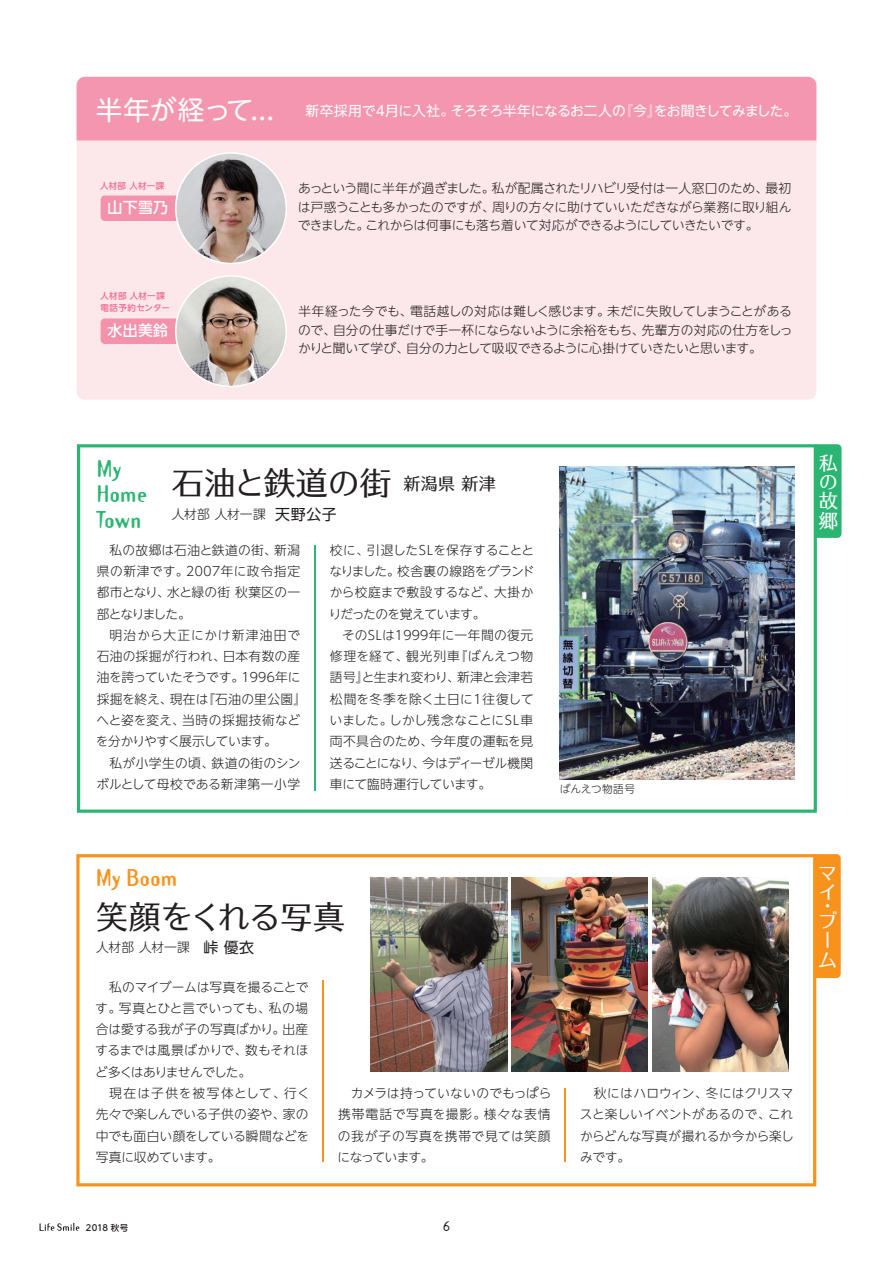
<style>
.page{position:relative;width:893px;height:1263px;background:#fff}
.page>*{position:absolute;margin:0;border:0;box-sizing:border-box;transform-origin:0 0}
.t1{font:31.95px "UD Typos 510 Std";color:#231f20}
.t2{font:26.55px "UD Shin M Go Pr 6 N";letter-spacing:-.005em;color:#fff}
.t3{font:700 21.3px/25.5px "Template Gothic OT";letter-spacing:.005em;color:#2bb572}
.t4{font:700 21.3px "Template Gothic OT";letter-spacing:.01em;color:#f7931d}
.t5{font:19.2px/19.4px "UD Typos 510 Std";color:#fff}
.t6{font:500 14.85px "UD Shin Go NT Pr 6 N";letter-spacing:.025em;color:#fff}
.t7{font:13.8px "UD Shin Go NT Pr 6 N";letter-spacing:-.03em;color:#fff}
.t8{font:13.8px "Template Gothic OT";color:#231f20}
.t9{font:300 12.75px/21.3px "UD Shin Go NT Pr 6 N";letter-spacing:-.015em;color:#231f20;text-align:justify}
.t10{font:300 12.75px/21.3px "UD Shin Go NT Pr 6 N";letter-spacing:.005em;color:#231f20}
.t11{font:300 12.75px/21.3px "UD Shin Go NT Pr 6 N";letter-spacing:.02em;color:#231f20;text-align:right}
.t12{font:300 10.65px "UD Shin Go NT Pr 6 N";letter-spacing:.02em;color:#231f20}
.t13{font:500 8.55px/11.7px "UD Shin Go NT Pr 6 N";letter-spacing:.025em;color:#f16b94}
.t14{font:500 8.55px "UD Shin M Go Pr 6";letter-spacing:.005em;color:#231f20}
.s1{font-weight:400;font-size:14.85px}
</style>
<div class="page">
<div style="left:77px;top:141px;width:739px;height:259px;background:#fce7eb"></div>
<div style="left:77px;top:77px;width:739px;height:64px;background:#f496af"></div>
<svg style="left:40px;top:1223px;width:39px;height:8px"></svg>
<div style="left:816px;top:854px;width:25px;height:124px;background:#f7931d"></div>
<svg style="left:76px;top:854px;width:740px;height:332px"></svg>
<hr style="left:323px;top:980px;width:1px;height:182px;background:#f7931d">
<hr style="left:564px;top:1089px;width:1px;height:73px;background:#f7931d">
<div style="left:817px;top:444px;width:24px;height:94px;background:#2bb572"></div>
<img style="left:77px;top:444px;width:740px;height:369px">
<img style="left:370px;top:878px;width:137px;height:193px">
<img style="left:511px;top:878px;width:137px;height:193px">
<img style="left:652px;top:878px;width:136px;height:193px">
<svg style="left:101px;top:152px;width:186px;height:112px;background:#d3bbbe"></svg>
<svg style="left:101px;top:275px;width:186px;height:112px;background:#dac2c2"></svg>
<h2 class="t2" style="left:96px;top:88px;width:180px">半年が経って...</h2>
<p class="t13" style="left:100px;top:180px;width:66px">人材部 人材一課</p>
<p class="t6" style="left:108px;top:196px;width:62px">山下雪乃</p>
<p class="t13" style="left:101px;top:290px;width:71px">人材部 人材一課電話予約センター</p>
<p class="t6" style="left:108px;top:319px;width:62px">水出美鈴</p>
<p class="t7" style="left:305px;top:100px;width:493px">新卒採用で4月に入社。そろそろ半年になるお二人の『今』をお聞きしてみました。</p>
<p class="t9" style="left:298px;top:179px;width:495px;line-height:18.1px">あっという間に半年が過ぎました。私が配属されたリハビリ受付は一人窓口のため、最初は戸惑うことも多かったのですが、周りの方々に助けていいただきながら業務に取り組んできました。これからは何事にも落ち着いて対応ができるようにしていきたいです。</p>
<p class="t9" style="left:298px;top:302px;width:496px;line-height:18.1px">半年経った今でも、電話越しの対応は難しく感じます。未だに失敗してしまうことがあるので、自分の仕事だけで手一杯にならないように余裕をもち、先輩方の対応の仕方をしっかりと聞いて学び、自分の力として吸収できるように心掛けていきたいと思います。</p>
<h3 class="t3" style="left:97px;top:457px;width:52px">My<br>Home<br>Town</h3>
<h1 class="t1" style="left:172px;top:456px;width:325px">石油と鉄道の街 <sup>新潟県</sup> <sup>新津</sup></h1>
<p class="t9" style="left:172px;top:503px;width:166px">人材部 人材一課 <span class="s1">天野公子</span></p>
<p class="t9" style="left:97px;top:539px;width:205px;text-indent:13px">私の故郷は石油と鉄道の街、新潟県の新津です。２００７年に政令指定都市となり、水と緑の街 秋葉区の一部となりました。</p>
<p class="t10" style="left:96px;top:624px;width:212px;text-indent:14px">明治から大正にかけ新津油田で石油の採掘が行われ、日本有数の産油を誇っていたそうです。１９９６年に採掘を終え、現在は『石油の里公園』へと姿を変え、当時の採掘技術などを分かりやすく展示しています。</p>
<p class="t11" style="left:96px;top:751px;width:206px">私が小学生の頃、鉄道の街のシンボルとして母校である新津第一小学</p>
<p class="t9" style="left:329px;top:539px;width:207px">校に、引退したＳＬを保存することとなりました。校舎裏の線路をグランドから校庭まで敷設するなど、大掛かりだったのを覚えています。</p>
<p class="t9" style="left:330px;top:624px;width:206px;text-indent:13px">そのＳＬは１９９９年に一年間の復元修理を経て、観光列車『ばんえつ物語号』と生まれ変わり、新津と会津若松間を冬季を除く土日に１往復していました。しかし残念なことにＳＬ車両不具合のため、今年度の運転を見送ることになり、今はディーゼル機関車にて臨時運行しています。</p>
<p class="t12" style="left:560px;top:781px;width:77px">ばんえつ物語号</p>
<h3 class="t5" style="left:819px;top:452px;width:20px;text-align:justify">私の故郷</h3>
<h3 class="t4" style="left:96px;top:868px;width:83px">My Boom</h3>
<h1 class="t1" style="left:96px;top:889px;width:250px">笑顔をくれる写真</h1>
<p class="t9" style="left:96px;top:936px;width:160px">人材部 人材一課　<span class="s1">峠 優衣</span></p>
<p class="t9" style="left:95px;top:976px;width:215px;text-indent:14px">私のマイブームは写真を撮ることです。写真とひと言でいっても、私の場合は愛する我が子の写真ばかり。出産するまでは風景ばかりで、数もそれほど多くはありませんでした。</p>
<p class="t9" style="left:96px;top:1082px;width:216px;text-indent:13px">現在は子供を被写体として、行く先々で楽しんでいる子供の姿や、家の中でも面白い顔をしている瞬間などを写真に収めています。</p>
<p class="t9" style="left:338px;top:1082px;width:215px;text-indent:13px">カメラは持っていないのでもっぱら携帯電話で写真を撮影。様々な表情の我が子の写真を携帯で見ては笑顔になっています。</p>
<p class="t9" style="left:580px;top:1082px;width:215px;text-indent:14px">秋にはハロウィン、冬にはクリスマスと楽しいイベントがあるので、これからどんな写真が撮れるか今から楽しみです。</p>
<p class="t14" style="left:86px;top:1220px;width:44px">2018 秋号</p>
<p class="t8" style="left:443px;top:1219px;width:9px">6</p>
<h3 class="t5" style="left:818px;top:862px;width:18px">マイ</h3>
<h3 class="t5" style="left:818px;top:898px;width:20px;line-height:14.5px">・ブ</h3>
<h3 class="t5" style="left:818px;top:929px;width:19px">ーム</h3>
</div>
